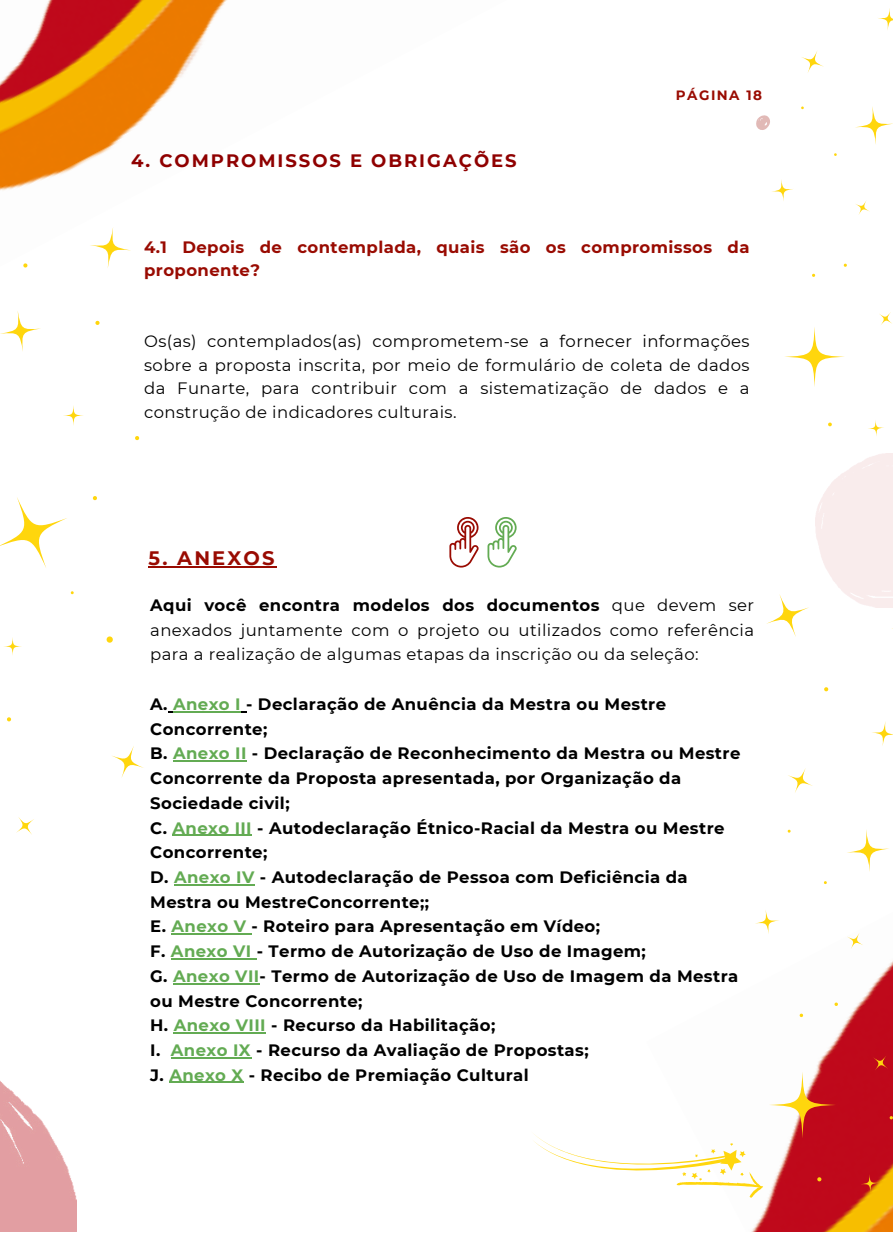
<style>
.page{position:relative;width:893px;height:1233px;background:#fff}
.page>*{position:absolute;margin:0;border:0;box-sizing:border-box;transform-origin:0 0}
.t1{font:700 19.5px "Montserrat";letter-spacing:.11em;color:#990b02}
.t2{font:700 18px "Montserrat";letter-spacing:.11em;color:#8f0000}
.t3{font:700 16.5px/24.8px "Montserrat";letter-spacing:.025em;color:#000}
.t4{font:16.5px/23.5px "Montserrat";letter-spacing:.025em;color:#000;text-align:justify}
.t5{font:700 16.5px/23.5px "Montserrat";letter-spacing:.025em;color:#990b02}
.t6{font:700 13.5px "Montserrat";letter-spacing:.11em;color:#990b02}
.s1{font-weight:700}
.s2{color:#63ab53}
</style>
<div class="page">
<svg style="left:756px;top:115px;width:14px;height:15px"></svg>
<svg style="left:0;top:329px;width:144px;height:506px"></svg>
<img style="left:0;top:0;width:227px;height:329px">
<img style="left:763px;top:1196px;width:129px;height:36px">
<svg style="left:755px;top:594px;width:137px;height:602px"></svg>
<svg style="left:534px;top:1055px;width:229px;height:177px"></svg>
<svg style="left:772px;top:8px;width:120px;height:428px"></svg>
<hr style="left:149px;top:566px;width:128px;height:1px;background:#990b02">
<hr style="left:173px;top:711px;width:68px;height:1px;background:#63ab53">
<hr style="left:173px;top:760px;width:74px;height:2px;background:#63ab53">
<hr style="left:172px;top:835px;width:80px;height:1px;background:#63ab53">
<hr style="left:174px;top:884px;width:81px;height:1px;background:#63ab53">
<hr style="left:171px;top:934px;width:75px;height:1px;background:#63ab53">
<hr style="left:171px;top:958px;width:81px;height:1px;background:#63ab53">
<hr style="left:173px;top:983px;width:86px;height:1px;background:#63ab53">
<hr style="left:174px;top:1032px;width:92px;height:2px;background:#63ab53">
<hr style="left:171px;top:1057px;width:80px;height:1px;background:#63ab53">
<hr style="left:169px;top:1082px;width:75px;height:1px;background:#63ab53">
<svg style="left:449px;top:517px;width:29px;height:51px"></svg>
<svg style="left:487px;top:517px;width:29px;height:51px"></svg>
<img style="left:815px;top:454px;width:77px;height:154px">
<img style="left:0;top:1081px;width:77px;height:151px">
<p class="t2" style="left:131px;top:150px;width:387px">4. COMPROMISSOS E OBRIGAÇÕES</p>
<p class="t6" style="left:676px;top:87px;width:88px">PÁGINA 18</p>
<p class="t5" style="left:144px;top:235px;width:607px">4.1 Depois de contemplada, quais são os compromissos da proponente?</p>
<p class="t4" style="left:144px;top:329px;width:607px">Os(as) contemplados(as) comprometem-se a fornecer informações sobre a proposta inscrita, por meio de formulário de coleta de dados da Funarte, para contribuir com a sistematização de dados e a construção de indicadores culturais.</p>
<p class="t1" style="left:149px;top:546px;width:127px">5. ANEXOS</p>
<p class="t4" style="left:150px;top:593px;width:605px;line-height:24.8px"><span class="s1">Aqui você encontra modelos dos documentos</span> que devem ser anexados juntamente com o projeto ou utilizados como referência para a realização de algumas etapas da inscrição ou da seleção:</p>
<p class="t3" style="left:150px;top:692px;width:517px">A. <span class="s2">Anexo I</span> - Declaração de Anuência da Mestra ou Mestre<br>Concorrente;</p>
<p class="t3" style="left:150px;top:741px;width:591px">B. <span class="s2">Anexo II</span> - Declaração de Reconhecimento da Mestra ou Mestre<br>Concorrente da Proposta apresentada, por Organização da<br>Sociedade civil;</p>
<p class="t3" style="left:150px;top:815px;width:576px">C. <span class="s2">Anexo III</span> - Autodeclaração Étnico-Racial da Mestra ou Mestre</p>
<p class="t3" style="left:150px;top:840px;width:119px">Concorrente;</p>
<p class="t3" style="left:150px;top:865px;width:539px">D. <span class="s2">Anexo IV</span> - Autodeclaração de Pessoa com Deficiência da<br>Mestra ou MestreConcorrente;;</p>
<p class="t3" style="left:150px;top:914px;width:451px">E. <span class="s2">Anexo V</span> - Roteiro para Apresentação em Vídeo;</p>
<p class="t3" style="left:150px;top:939px;width:497px">F. <span class="s2">Anexo VI</span> - Termo de Autorização de Uso de Imagem;</p>
<p class="t3" style="left:150px;top:964px;width:589px">G. <span class="s2">Anexo VII</span>- Termo de Autorização de Uso de Imagem da Mestra ou Mestre Concorrente;</p>
<p class="t3" style="left:150px;top:1013px;width:346px">H. <span class="s2">Anexo VIII</span> - Recurso da Habilitação;</p>
<p class="t3" style="left:150px;top:1038px;width:440px">I. <span class="s2">Anexo IX</span> - Recurso da Avaliação de Propostas;</p>
<p class="t3" style="left:150px;top:1063px;width:380px">J. <span class="s2">Anexo X</span> - Recibo de Premiação Cultural</p>
</div>
